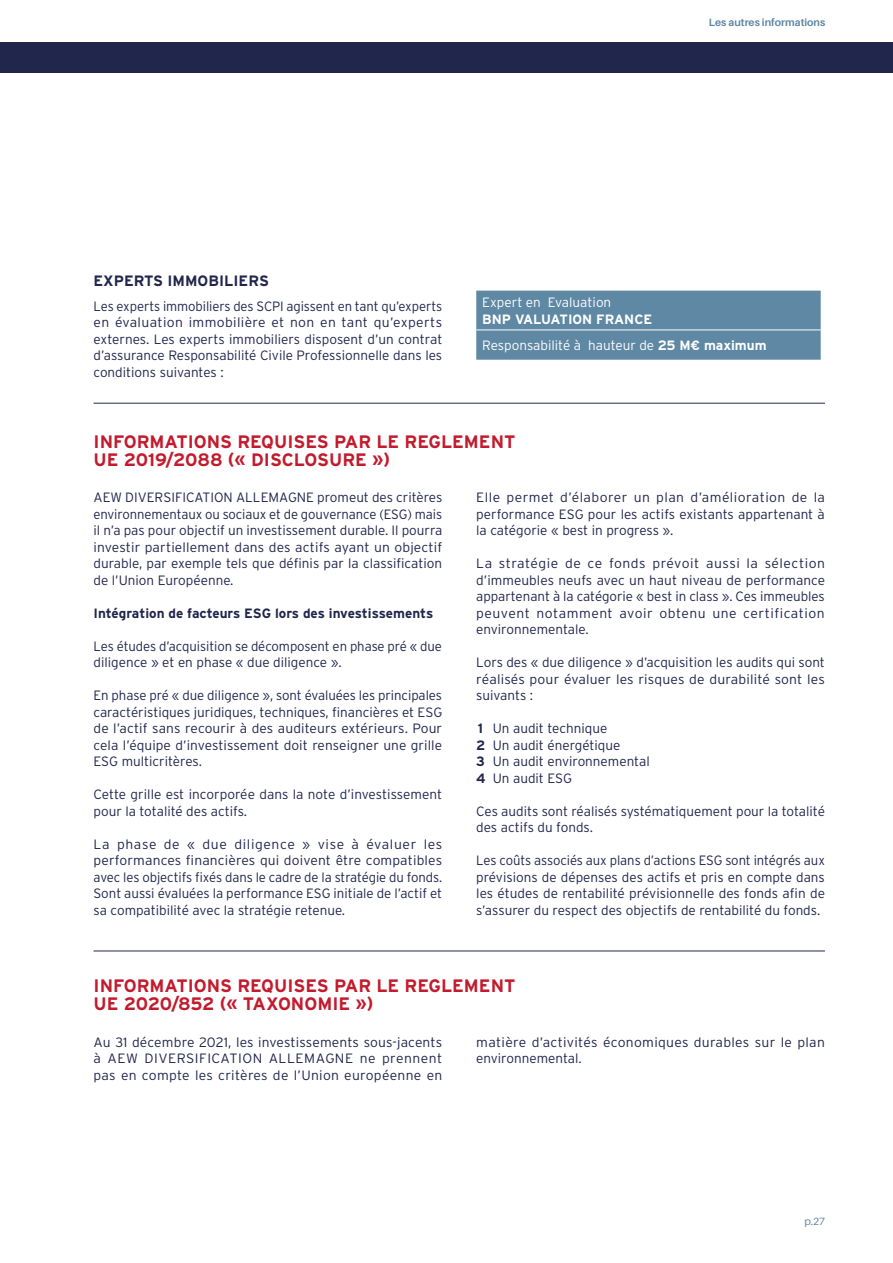
<style>
.page{position:relative;width:893px;height:1263px;background:#fff}
.page>*{position:absolute;margin:0;border:0;box-sizing:border-box;transform-origin:0 0}
.t1{font:700 18px/18px "Interstate";color:#c21b2d}
.t2{font:700 15px "Interstate";color:#21264c}
.t3{font:300 13.5px/16.5px "Interstate";color:#21264c;text-align:justify}
.t4{font:300 13.5px/16.5px "Interstate";letter-spacing:.02em;color:#21264c}
.t5{font:700 13.5px/26.2px "Interstate";color:#fff}
.t6{font:700 13.5px "Interstate";color:#21264c}
.t7{font:300 13.5px "Interstate";color:#fff}
.t8{font:700 10.5px "Aileron";color:#5f88a4}
.t9{font:10.5px "Aileron";color:#5f88a4}
.s1{font-weight:300}
.s2{font-weight:700}
</style>
<div class="page">
<div style="left:0;top:43px;width:893px;height:30px;background:#21264c"></div>
<div style="left:476px;top:291px;width:345px;height:69px;background:#5f88a4"></div>
<hr style="left:476px;top:329px;width:345px;height:1px;background:#fff">
<hr style="left:94px;top:403px;width:731px;height:1px;background:#21264c">
<hr style="left:94px;top:950px;width:731px;height:1px;background:#21264c">
<p class="t8" style="left:709px;top:16px;width:118px">Les autres informations</p>
<p class="t2" style="left:94px;top:270px;width:177px">EXPERTS IMMOBILIERS</p>
<p class="t3" style="left:94px;top:297px;width:350px">Les experts immobiliers des SCPI agissent en tant qu’experts en évaluation immobilière et non en tant qu’experts externes. Les experts immobiliers disposent d’un contrat d’assurance Responsabilité Civile Professionnelle dans les conditions suivantes :</p>
<p class="t7" style="left:482px;top:293px;width:131px">Expert en Evaluation</p>
<p class="t5" style="left:482px;top:305px;width:286px">BNP VALUATION FRANCE<br><span class="s1">Responsabilité à hauteur de</span> 25 M€ maximum</p>
<h1 class="t1" style="left:94px;top:432px;width:423px">INFORMATIONS REQUISES PAR LE REGLEMENT<br>UE 2019/2088 (« DISCLOSURE »)</h1>
<p class="t3" style="left:94px;top:488px;width:350px">AEW DIVERSIFICATION ALLEMAGNE promeut des critères environnementaux ou sociaux et de gouvernance (ESG) mais il n’a pas pour objectif un investissement durable. Il pourra investir partiellement dans des actifs ayant un objectif durable, par exemple tels que définis par la classification de l’Union Européenne.</p>
<p class="t6" style="left:94px;top:603px;width:341px">Intégration de facteurs ESG lors des investissements</p>
<p class="t3" style="left:94px;top:637px;width:350px">Les études d’acquisition se décomposent en phase pré « due diligence » et en phase « due diligence ».</p>
<p class="t3" style="left:94px;top:686px;width:350px">En phase pré « due diligence », sont évaluées les principales caractéristiques juridiques, techniques, financières et ESG de l’actif sans recourir à des auditeurs extérieurs. Pour cela l’équipe d’investissement doit renseigner une grille ESG multicritères.</p>
<p class="t3" style="left:94px;top:785px;width:350px">Cette grille est incorporée dans la note d’investissement pour la totalité des actifs.</p>
<p class="t3" style="left:94px;top:835px;width:350px">La phase de « due diligence » vise à évaluer les performances financières qui doivent être compatibles avec les objectifs fixés dans le cadre de la stratégie du fonds.<br>Sont aussi évaluées la performance ESG initiale de l’actif et sa compatibilité avec la stratégie retenue.</p>
<p class="t3" style="left:476px;top:488px;width:350px">Elle permet d’élaborer un plan d’amélioration de la performance ESG pour les actifs existants appartenant à la catégorie « best in progress ».</p>
<p class="t3" style="left:476px;top:554px;width:350px">La stratégie de ce fonds prévoit aussi la sélection d’immeubles neufs avec un haut niveau de performance appartenant à la catégorie « best in class ». Ces immeubles peuvent notamment avoir obtenu une certification environnementale.</p>
<p class="t3" style="left:476px;top:653px;width:350px">Lors des « due diligence » d’acquisition les audits qui sont réalisés pour évaluer les risques de durabilité sont les suivants :</p>
<p class="t3" style="left:476px;top:719px;width:175px;text-align:left"><span class="s2">1</span> Un audit technique<br><span class="s2">2</span> Un audit énergétique<br><span class="s2">3</span> Un audit environnemental<br><span class="s2">4</span> Un audit ESG</p>
<p class="t3" style="left:476px;top:802px;width:350px">Ces audits sont réalisés systématiquement pour la totalité des actifs du fonds.</p>
<p class="t3" style="left:476px;top:851px;width:350px">Les coûts associés aux plans d’actions ESG sont intégrés aux prévisions de dépenses des actifs et pris en compte dans les études de rentabilité prévisionnelle des fonds afin de s’assurer du respect des objectifs de rentabilité du fonds.</p>
<h1 class="t1" style="left:94px;top:976px;width:423px">INFORMATIONS REQUISES PAR LE REGLEMENT<br>UE 2020/852 (« TAXONOMIE »)</h1>
<p class="t3" style="left:94px;top:1033px;width:350px">Au 31 décembre 2021, les investissements sous-jacents à AEW DIVERSIFICATION ALLEMAGNE ne prennent pas en compte les critères de l’Union européenne en</p>
<p class="t4" style="left:476px;top:1033px;width:350px">matière d’activités économiques durables sur le plan environnemental.</p>
<p class="t9" style="left:804px;top:1215px;width:22px">p.27</p>
</div>
